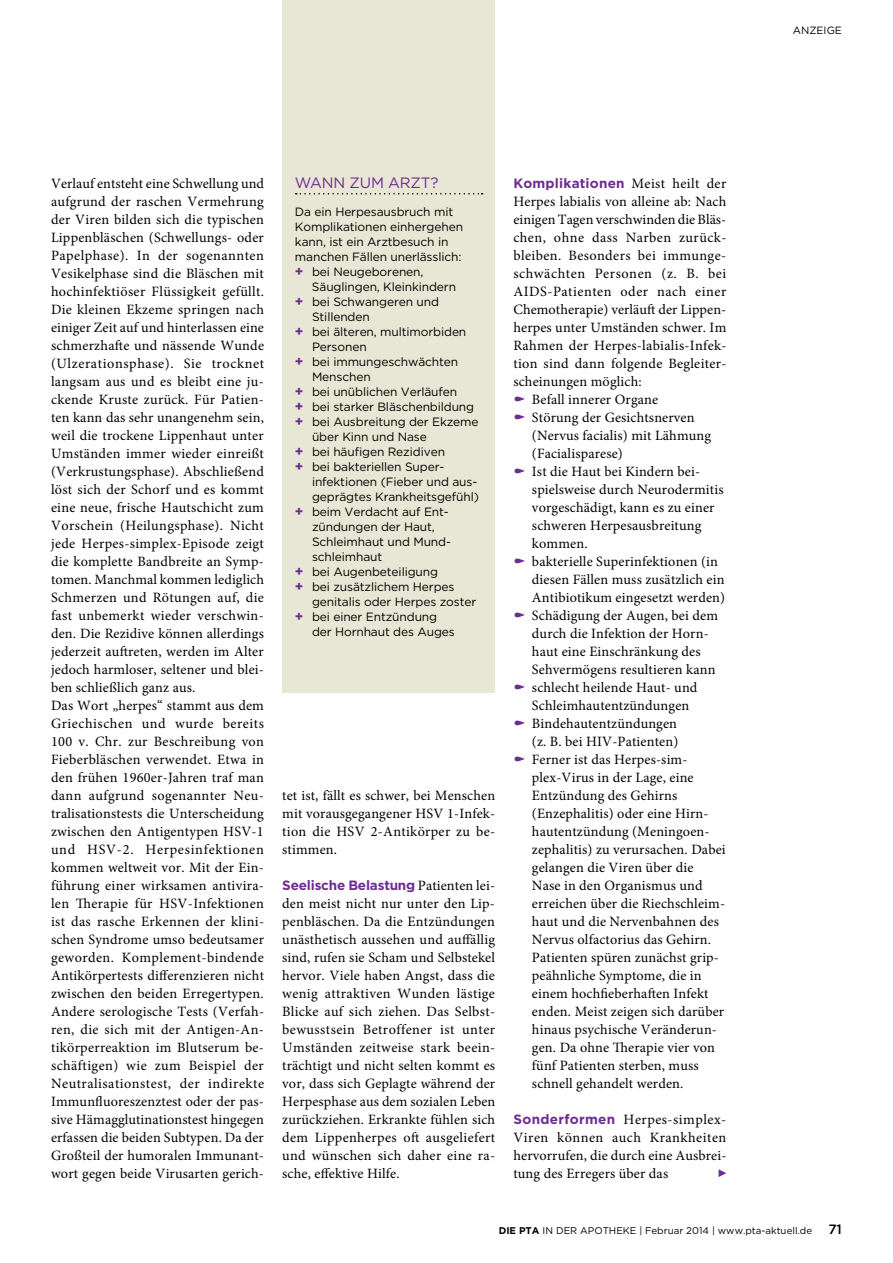
<style>
.page{position:relative;width:893px;height:1263px;background:#fff}
.page>*{position:absolute;margin:0;border:0;box-sizing:border-box;transform-origin:0 0}
.t1{font:15px "Gotham";letter-spacing:-.01em;color:#6f2c91}
.t2{font:14.25px/18px "Minion Pro";letter-spacing:.01em;color:#000;text-align:justify}
.t3{font:14.25px "Minion Pro";letter-spacing:.03em;color:#000}
.t4{font:14.25px "Minion Pro";letter-spacing:.035em;color:#000}
.t5{font:14.25px "Minion Pro";letter-spacing:.04em;color:#000}
.t6{font:700 13.5px "Gotham";letter-spacing:-.015em;color:#6f2c91}
.t7{font:700 13.5px "Gotham";letter-spacing:.015em;color:#6f2c91}
.t8{font:12px/15px "Gotham";letter-spacing:-.01em;color:#000}
.t9{font:10.5px "Gotham";color:#000}
.t10{font:9.75px "Gotham";color:#000}
.s1{font-weight:700;font-size:13.5px;color:#6f2c91}
.s2{font-family:"Minion Pro";font-weight:400;font-size:14.25px;color:#000}
.s3{font-family:"Gotham";font-weight:700;font-size:13.5px;color:#6f2c91}
.s4{font-weight:700}
.s5{font-weight:500;font-size:13.5px}
</style>
<div class="page">
<div style="left:282px;top:0;width:213px;height:692px;background:#e8e6d4"></div>
<svg style="left:296px;top:193px;width:187px;height:1px"></svg>
<p class="t9" style="left:793px;top:23px;width:51px">ANZEIGE</p>
<p class="t2" style="left:51px;top:175px;width:215px;text-align:left">Verlauf entsteht eine Schwellung und aufgrund der raschen Vermehrung der Viren bilden sich die typischen Lippenbläschen (Schwellungs- oder Papelphase). In der sogenannten Vesikelphase sind die Bläschen mit hochinfektiöser Flüssigkeit gefüllt.<br>Die kleinen Ekzeme springen nach einiger Zeit auf und hinterlassen eine schmerzhafte und nässende Wunde (Ulzerationsphase). Sie trocknet langsam aus und es bleibt eine ju&shy;ckende Kruste zurück. Für Patien&shy;ten kann das sehr unangenehm sein, weil die trockene Lippenhaut unter Umständen immer wieder einreißt (Verkrustungsphase). Abschließend löst sich der Schorf und es kommt eine neue, frische Hautschicht zum Vorschein (Heilungsphase). Nicht jede Herpes-simplex-Episode zeigt die komplette Bandbreite an Symp&shy;tomen. Manchmal kommen lediglich Schmerzen und Rötungen auf, die fast unbemerkt wieder verschwin&shy;den. Die Rezidive können allerdings jederzeit auftreten, werden im Alter jedoch harmloser, seltener und blei&shy;ben schließlich ganz aus.<br>Das Wort „herpes“ stammt aus dem Griechischen und wurde bereits 100 v. Chr. zur Beschreibung von Fieberbläschen verwendet. Etwa in den frühen 1960er-Jahren traf man dann aufgrund sogenannter Neu&shy;tralisationstests die Unterscheidung zwischen den Antigentypen HSV-1 und HSV-2. Herpesinfektionen kommen weltweit vor. Mit der Ein&shy;führung einer wirksamen antivira&shy;len Therapie für HSV-Infektionen ist das rasche Erkennen der klini&shy;schen Syndrome umso bedeutsamer geworden. Komplement-bindende Antikörpertests differenzieren nicht zwischen den beiden Erregertypen.<br>Andere serologische Tests (Verfah&shy;ren, die sich mit der Antigen-An&shy;tikörperreaktion im Blutserum be&shy;schäftigen) wie zum Beispiel der Neutralisationstest, der indirekte Immunfluoreszenztest oder der pas&shy;sive Hämagglutinationstest hingegen erfassen die beiden Subtypen. Da der Großteil der humoralen Immunant&shy;wort gegen beide Virusarten gerich-</p>
<p class="t1" style="left:295px;top:173px;width:28px">Wann</p>
<p class="t1" style="left:350px;top:173px;width:61px">zum Arzt</p>
<p class="t1" style="left:430px;top:173px;width:10px">?</p>
<p class="t8" style="left:295px;top:204px;width:170px">Da ein Herpesausbruch mit<br>Komplikationen einhergehen kann, ist ein Arztbesuch in manchen Fällen unerlässlich: <span class="s1">+</span> bei Neugeborenen,</p>
<p class="t8" style="left:312px;top:279px;width:146px">Säuglingen, Kleinkindern</p>
<p class="t8" style="left:295px;top:294px;width:146px"><span class="s1">+</span> bei Schwangeren und</p>
<p class="t8" style="left:312px;top:309px;width:59px">Stillenden</p>
<p class="t8" style="left:295px;top:324px;width:173px"><span class="s1">+</span> bei älteren, multimorbiden</p>
<p class="t8" style="left:312px;top:339px;width:56px">Personen</p>
<p class="t8" style="left:295px;top:354px;width:165px"><span class="s1">+</span> bei immungeschwächten</p>
<p class="t8" style="left:312px;top:369px;width:60px">Menschen</p>
<p class="t8" style="left:295px;top:384px;width:164px"><span class="s1">+</span> bei unüblichen Verläufen</p>
<p class="t8" style="left:295px;top:399px;width:181px"><span class="s1">+</span> bei starker Bläschenbildung</p>
<p class="t8" style="left:295px;top:414px;width:185px"><span class="s1">+</span> bei Ausbreitung der Ekzeme</p>
<p class="t8" style="left:312px;top:429px;width:116px">über Kinn und Nase</p>
<p class="t8" style="left:295px;top:444px;width:152px"><span class="s1">+</span> bei häufigen Rezidiven</p>
<p class="t8" style="left:295px;top:459px;width:151px"><span class="s1">+</span> bei bakteriellen Super-</p>
<p class="t8" style="left:312px;top:474px;width:167px">infektionen (Fieber und aus-</p>
<p class="t8" style="left:312px;top:489px;width:168px">geprägtes Krankheitsgefühl)</p>
<p class="t8" style="left:295px;top:504px;width:155px"><span class="s1">+</span> beim Verdacht auf Ent-</p>
<p class="t8" style="left:312px;top:519px;width:124px">zündungen der Haut,</p>
<p class="t8" style="left:312px;top:534px;width:140px">Schleimhaut und Mund-</p>
<p class="t8" style="left:312px;top:549px;width:72px">schleimhaut</p>
<p class="t8" style="left:295px;top:564px;width:145px"><span class="s1">+</span> bei Augenbeteiligung</p>
<p class="t8" style="left:295px;top:579px;width:161px"><span class="s1">+</span> bei zusätzlichem Herpes</p>
<p class="t8" style="left:312px;top:594px;width:166px">genitalis oder Herpes zoster</p>
<p class="t8" style="left:295px;top:609px;width:144px"><span class="s1">+</span> bei einer Entzündung</p>
<p class="t8" style="left:312px;top:624px;width:144px">der Hornhaut des Auges</p>
<p class="t2" style="left:282px;top:786px;width:214px">tet ist, fällt es schwer, bei Menschen mit vorausgegangener HSV 1-Infek&shy;tion die HSV 2-Antikörper zu be&shy;stimmen.</p>
<p class="t6" style="left:282px;top:876px;width:214px">Seelische Belastung <span class="s2">Patienten lei-</span></p>
<p class="t2" style="left:282px;top:895px;width:215px">den meist nicht nur unter den Lip&shy;penbläschen. Da die Entzündungen unästhetisch aussehen und auffällig sind, rufen sie Scham und Selbstekel hervor. Viele haben Angst, dass die wenig attraktiven Wunden lästige Blicke auf sich ziehen. Das Selbst&shy;bewusstsein Betroffener ist unter Umständen zeitweise stark beein&shy;trächtigt und nicht selten kommt es vor, dass sich Geplagte während der Herpesphase aus dem sozialen Leben zurückziehen. Erkrankte fühlen sich dem Lippenherpes oft ausgeliefert und wünschen sich daher eine ra&shy;sche, effektive Hilfe.</p>
<p class="t7" style="left:513px;top:174px;width:214px">Komplikationen <span class="s2">Meist heilt der</span></p>
<p class="t2" style="left:513px;top:193px;width:215px">Herpes labialis von alleine ab: Nach</p>
<p class="t2" style="left:513px;top:211px;width:214px">einigen Tagen verschwinden die Bläs-</p>
<p class="t3" style="left:513px;top:228px;width:215px">chen, ohne dass Narben zurück-</p>
<p class="t3" style="left:513px;top:246px;width:214px">bleiben. Besonders bei immunge-</p>
<p class="t5" style="left:513px;top:264px;width:214px">schwächten Personen (z. B. bei</p>
<p class="t4" style="left:513px;top:282px;width:214px">AIDS-Patienten oder nach einer</p>
<p class="t2" style="left:513px;top:301px;width:214px">Chemotherapie) verläuft der Lippen-</p>
<p class="t2" style="left:513px;top:319px;width:214px">herpes unter Umständen schwer. Im</p>
<p class="t2" style="left:513px;top:337px;width:215px">Rahmen der Herpes-labialis-Infek-</p>
<p class="t2" style="left:513px;top:355px;width:215px">tion sind dann folgende Begleiter-</p>
<p class="t2" style="left:513px;top:373px;width:130px">scheinungen möglich:</p>
<p class="t2" style="left:532px;top:391px;width:128px">Befall innerer Organe</p>
<p class="t2" style="left:532px;top:409px;width:164px">Störung der Gesichtsnerven</p>
<p class="t2" style="left:532px;top:427px;width:181px">(Nervus facialis) mit Lähmung</p>
<p class="t2" style="left:532px;top:445px;width:92px">(Facialisparese)</p>
<p class="t2" style="left:532px;top:463px;width:170px">Ist die Haut bei Kindern bei-</p>
<p class="t2" style="left:532px;top:481px;width:193px">spielsweise durch Neurodermitis</p>
<p class="t2" style="left:532px;top:499px;width:184px">vorgeschädigt, kann es zu einer</p>
<p class="t2" style="left:532px;top:517px;width:171px">schweren Herpesausbreitung</p>
<p class="t2" style="left:532px;top:535px;width:57px">kommen.</p>
<p class="t2" style="left:532px;top:553px;width:187px">bakterielle Superinfektionen (in</p>
<p class="t2" style="left:532px;top:571px;width:194px">diesen Fällen muss zusätzlich ein</p>
<p class="t2" style="left:532px;top:589px;width:195px">Antibiotikum eingesetzt werden)</p>
<p class="t2" style="left:532px;top:607px;width:188px">Schädigung der Augen, bei dem</p>
<p class="t2" style="left:532px;top:625px;width:178px">durch die Infektion der Horn-</p>
<p class="t2" style="left:532px;top:643px;width:170px">haut eine Einschränkung des</p>
<p class="t2" style="left:532px;top:661px;width:185px">Sehvermögens resultieren kann</p>
<p class="t2" style="left:532px;top:679px;width:167px">schlecht heilende Haut- und</p>
<p class="t2" style="left:532px;top:697px;width:159px">Schleimhautentzündungen</p>
<p class="t2" style="left:532px;top:715px;width:147px">Bindehautentzündungen</p>
<p class="t2" style="left:532px;top:733px;width:148px">(z. B. bei HIV-Patienten)</p>
<p class="t2" style="left:532px;top:751px;width:157px">Ferner ist das Herpes-sim-</p>
<p class="t2" style="left:532px;top:769px;width:163px">plex-Virus in der Lage, eine</p>
<p class="t2" style="left:532px;top:787px;width:147px">Entzündung des Gehirns</p>
<p class="t2" style="left:532px;top:805px;width:178px">(Enzephalitis) oder eine Hirn-</p>
<p class="t2" style="left:532px;top:823px;width:179px">hautentzündung (Meningoen-</p>
<p class="t2" style="left:532px;top:841px;width:195px">zephalitis) zu verursachen. Dabei</p>
<p class="t2" style="left:532px;top:859px;width:163px">gelangen die Viren über die</p>
<p class="t2" style="left:532px;top:877px;width:172px">Nase in den Organismus und</p>
<p class="t2" style="left:532px;top:895px;width:195px">erreichen über die Riechschleim-</p>
<p class="t2" style="left:532px;top:913px;width:188px">haut und die Nervenbahnen des</p>
<p class="t2" style="left:532px;top:931px;width:181px">Nervus olfactorius das Gehirn.</p>
<p class="t2" style="left:532px;top:949px;width:189px">Patienten spüren zunächst grip-</p>
<p class="t2" style="left:532px;top:967px;width:171px">peähnliche Symptome, die in</p>
<p class="t2" style="left:532px;top:985px;width:178px">einem hochfieberhaften Infekt</p>
<p class="t2" style="left:532px;top:1003px;width:194px">enden. Meist zeigen sich darüber</p>
<p class="t2" style="left:532px;top:1021px;width:187px">hinaus psychische Veränderun-</p>
<p class="t2" style="left:532px;top:1039px;width:185px">gen. Da ohne Therapie vier von</p>
<p class="t2" style="left:532px;top:1057px;width:168px">fünf Patienten sterben, muss</p>
<p class="t2" style="left:532px;top:1075px;width:153px">schnell gehandelt werden.</p>
<p class="t2" style="left:513px;top:1111px;width:215px"><span class="s3">Sonderformen</span> Herpes-simplex-Viren können auch Krankheiten hervorrufen, die durch eine Ausbrei&shy;tung des Erregers über das</p>
<p class="t10" style="left:499px;top:1224px;width:345px"><span class="s4">DIE PTA</span> IN DER APOTHEKE | Februar 2014 | www.pta-aktuell.de <span class="s5">71</span></p>
</div>
